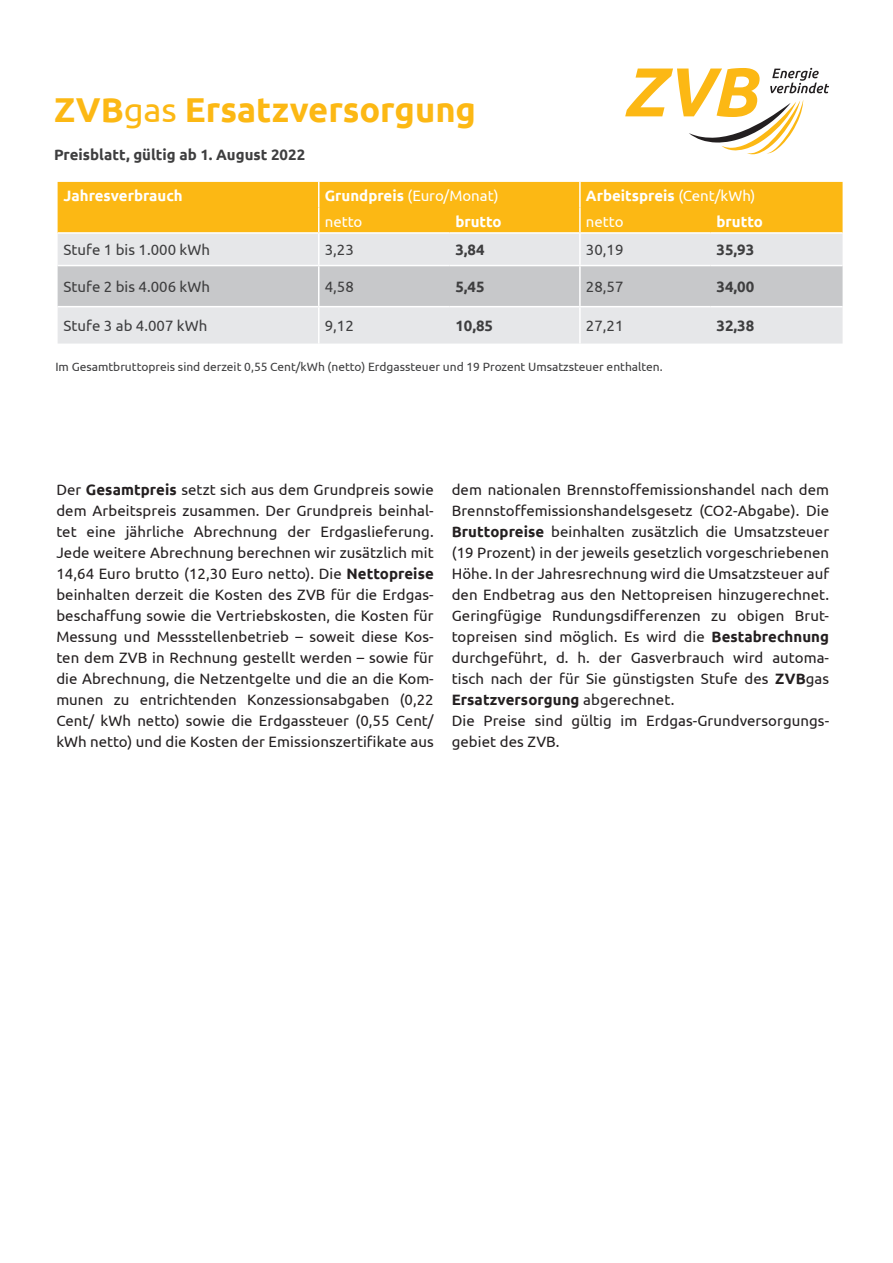
<style>
.page{position:relative;width:893px;height:1263px;background:#fff}
.page>*{position:absolute;margin:0;border:0;box-sizing:border-box;transform-origin:0 0}
.t1{font:700 34.5px "Ubuntu";color:#fcb814}
.t2{font:15px/21px "Ubuntu";letter-spacing:.005em;color:#231f20;text-align:justify}
.t3{font:15px "Ubuntu";color:#3e3e3f}
.t4{font:700 15px "Ubuntu";color:#3e3e3f}
.t5{font:700 15px "Ubuntu";color:#fff}
.t6{font:15px "Ubuntu";color:#fff}
.t7{font:12px "Ubuntu";color:#3e3e3f}
.s1{font-weight:400}
.s2{font-weight:700}
</style>
<div class="page">
<svg style="left:625px;top:68px;width:204px;height:86px"></svg>
<svg style="left:58px;top:182px;width:785px;height:162px;background:#e5d09e"></svg>
<hr style="left:318px;top:234px;width:1px;height:31px;background:#fff">
<hr style="left:318px;top:266px;width:1px;height:40px;background:#fff">
<hr style="left:318px;top:307px;width:1px;height:37px;background:#fff">
<hr style="left:579px;top:182px;width:2px;height:25px;background:#fff">
<hr style="left:579px;top:207px;width:2px;height:25px;background:#fff">
<hr style="left:579px;top:234px;width:2px;height:31px;background:#fff">
<hr style="left:579px;top:266px;width:2px;height:40px;background:#fff">
<hr style="left:579px;top:307px;width:2px;height:37px;background:#fff">
<hr style="left:58px;top:232px;width:261px;height:2px;background:#fff">
<hr style="left:319px;top:232px;width:130px;height:2px;background:#fff">
<hr style="left:449px;top:232px;width:131px;height:2px;background:#fff">
<hr style="left:580px;top:232px;width:130px;height:2px;background:#fff">
<hr style="left:710px;top:232px;width:133px;height:2px;background:#fff">
<hr style="left:58px;top:265px;width:261px;height:1px;background:#fff">
<hr style="left:319px;top:265px;width:130px;height:1px;background:#fff">
<hr style="left:449px;top:265px;width:131px;height:1px;background:#fff">
<hr style="left:580px;top:265px;width:130px;height:1px;background:#fff">
<hr style="left:710px;top:265px;width:133px;height:1px;background:#fff">
<hr style="left:58px;top:306px;width:261px;height:1px;background:#fff">
<hr style="left:319px;top:306px;width:130px;height:1px;background:#fff">
<hr style="left:449px;top:306px;width:131px;height:1px;background:#fff">
<hr style="left:580px;top:306px;width:130px;height:1px;background:#fff">
<hr style="left:710px;top:306px;width:133px;height:1px;background:#fff">
<h1 class="t1" style="left:54px;top:89px;width:423px">ZVB<span class="s1">gas</span> Ersatzversorgung</h1>
<p class="t4" style="left:54px;top:145px;width:253px">Preisblatt, gültig ab 1. August 2022</p>
<p class="t5" style="left:64px;top:186px;width:121px">Jahresverbrauch</p>
<p class="t6" style="left:325px;top:186px;width:175px"><span class="s2">Grundpreis</span> (Euro/Monat)</p>
<p class="t5" style="left:586px;top:186px;width:171px">Arbeitspreis <span class="s1">(Cent/kWh)</span></p>
<p class="t6" style="left:325px;top:212px;width:39px">netto</p>
<p class="t5" style="left:455px;top:212px;width:48px">brutto</p>
<p class="t6" style="left:586px;top:212px;width:39px">netto</p>
<p class="t5" style="left:716px;top:212px;width:48px">brutto</p>
<p class="t3" style="left:64px;top:241px;width:148px">Stufe 1 bis 1.000 kWh</p>
<p class="t3" style="left:325px;top:241px;width:31px">3,23</p>
<p class="t4" style="left:455px;top:241px;width:31px">3,84</p>
<p class="t3" style="left:586px;top:241px;width:39px">30,19</p>
<p class="t4" style="left:716px;top:241px;width:39px">35,93</p>
<p class="t3" style="left:64px;top:277px;width:148px">Stufe 2 bis 4.006 kWh</p>
<p class="t3" style="left:325px;top:277px;width:31px">4,58</p>
<p class="t4" style="left:455px;top:277px;width:31px">5,45</p>
<p class="t3" style="left:586px;top:277px;width:39px">28,57</p>
<p class="t4" style="left:716px;top:277px;width:39px">34,00</p>
<p class="t3" style="left:64px;top:316px;width:145px">Stufe 3 ab 4.007 kWh</p>
<p class="t3" style="left:325px;top:316px;width:31px">9,12</p>
<p class="t4" style="left:455px;top:316px;width:39px">10,85</p>
<p class="t3" style="left:586px;top:316px;width:39px">27,21</p>
<p class="t4" style="left:717px;top:316px;width:39px">32,38</p>
<p class="t7" style="left:55px;top:359px;width:609px">Im Gesamtbruttopreis sind derzeit 0,55 Cent/kWh (netto) Erdgassteuer und 19 Prozent Umsatzsteuer enthalten.</p>
<p class="t2" style="left:56px;top:479px;width:379px">Der <span class="s2">Gesamtpreis</span> setzt sich aus dem Grundpreis sowie dem Arbeitspreis zusammen. Der Grundpreis beinhal&shy;tet eine jährliche Abrechnung der Erdgaslieferung.<br>Jede weitere Abrechnung berechnen wir zusätzlich mit 14,64 Euro brutto (12,30 Euro netto). Die <span class="s2">Nettopreise </span>beinhalten derzeit die Kosten des ZVB für die Erdgas&shy;beschaffung sowie die Vertriebskosten, die Kosten für Messung und Messstellenbetrieb – soweit diese Kos&shy;ten dem ZVB in Rechnung gestellt werden – sowie für die Abrechnung, die Netzentgelte und die an die Kom&shy;munen zu entrichtenden Konzessionsabgaben (0,22<br>Cent/ kWh netto) sowie die Erdgassteuer (0,55 Cent/ kWh netto) und die Kosten der Emissionszertifikate aus</p>
<p class="t2" style="left:452px;top:479px;width:379px;text-align:left">dem nationalen Brennstoffemissionshandel nach dem Brennstoffemissionshandelsgesetz (CO2-Abgabe). Die <span class="s2">Bruttopreise</span> beinhalten zusätzlich die Umsatzsteuer (19 Prozent) in der jeweils gesetzlich vorgeschriebenen Höhe. In der Jahresrechnung wird die Umsatzsteuer auf den Endbetrag aus den Nettopreisen hinzugerechnet.<br>Geringfügige Rundungsdifferenzen zu obigen Brut&shy;topreisen sind möglich. Es wird die <span class="s2">Bestabrechnung </span>durchgeführt, d. h. der Gasverbrauch wird automa&shy;tisch nach der für Sie günstigsten Stufe des <span class="s2">ZVB</span>gas <span class="s2">Ersatzversorgung</span> abgerechnet.<br>Die Preise sind gültig im Erdgas-Grundversorgungs&shy;gebiet des ZVB.</p>
</div>
